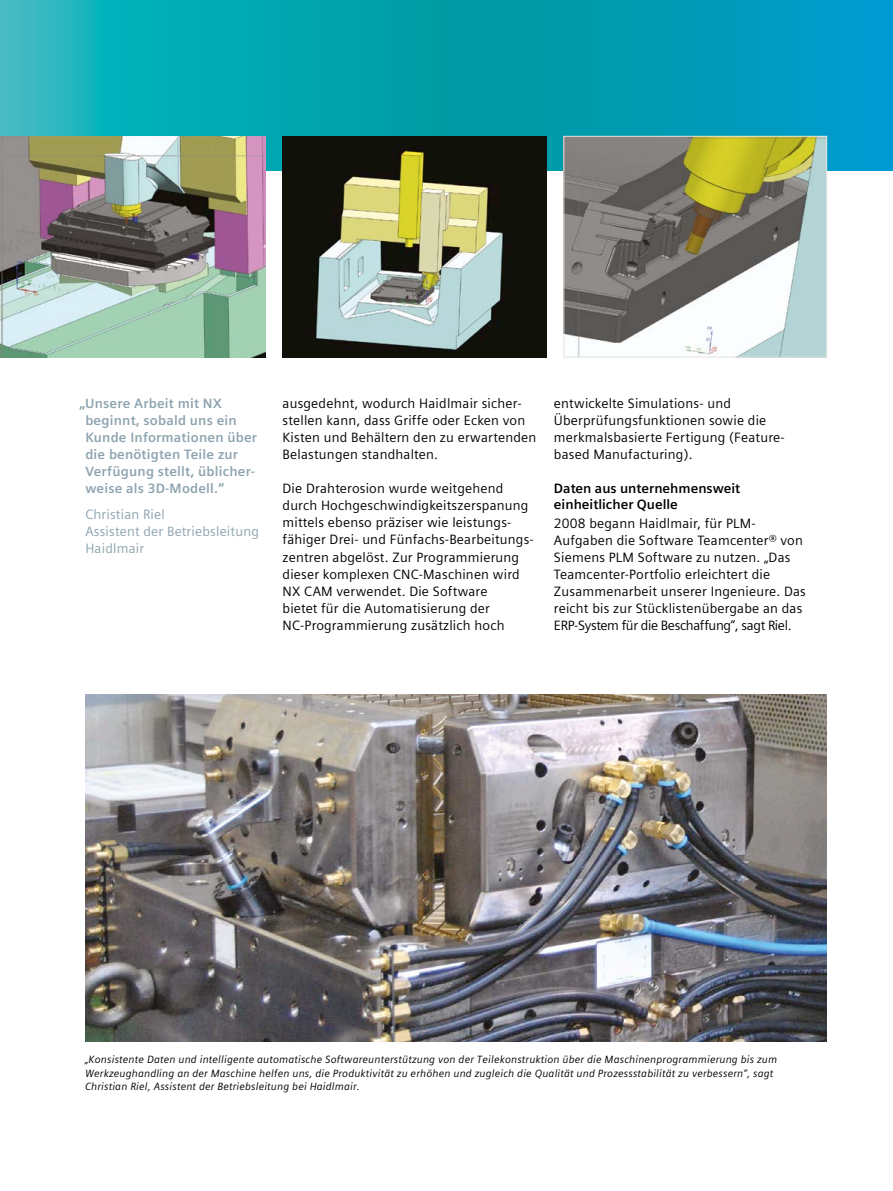
<style>
.page{position:relative;width:893px;height:1191px;background:#fff}
.page>*{position:absolute;margin:0;border:0;box-sizing:border-box;transform-origin:0 0}
.t1{font:13.5px/17px "Siemens Sans Global";letter-spacing:.015em;color:#000}
.t2{font:700 13.5px/17px "Siemens Sans Global";letter-spacing:.015em;color:#8ca3af}
.t3{font:13.5px/17px "Siemens Sans Global";letter-spacing:.015em;color:#8ca3af}
.t4{font:700 13.5px/16.2px "Siemens Sans Global";color:#000}
.t5{font:italic 10.5px/13.5px "Siemens Sans Global";letter-spacing:.015em;color:#000}
</style>
<div class="page">
<svg style="left:0;top:0;width:893px;height:170px;background:#05a2b5"></svg>
<img style="left:86px;top:694px;width:741px;height:347px">
<img style="left:283px;top:136px;width:264px;height:221px">
<img style="left:566px;top:138px;width:259px;height:217px">
<div style="left:564px;top:136px;width:263px;height:221px;border:1px solid #e5e4dd"></div>
<img style="left:0;top:136px;width:266px;height:221px">
<p class="t2" style="left:85px;top:395px;width:173px;text-indent:-6px">„Unsere Arbeit mit NX beginnt, sobald uns ein<br>Kunde Informationen über die benötigten Teile zur<br>Verfügung stellt, üblicher&shy;weise als 3D-Modell.“</p>
<p class="t3" style="left:85px;top:506px;width:175px">Christian Riel<br>Assistent der Betriebsleitung<br>Haidlmair</p>
<p class="t1" style="left:283px;top:396px;width:255px">ausgedehnt, wodurch Haidlmair sicher&shy;stellen kann, dass Griffe oder Ecken von Kisten und Behältern den zu erwartenden Belastungen standhalten.</p>
<p class="t1" style="left:283px;top:481px;width:253px">Die Drahterosion wurde weitgehend durch Hochgeschwindigkeitszerspanung mittels ebenso präziser wie leistungs&shy;fähiger Drei- und Fünfachs-Bearbeitungs&shy;zentren abgelöst. Zur Programmierung dieser komplexen CNC-Maschinen wird NX CAM verwendet. Die Software<br>bietet für die Automatisierung der NC-Programmierung zusätzlich hoch</p>
<p class="t1" style="left:554px;top:396px;width:232px">entwickelte Simulations- und<br>Überprüfungsfunktionen sowie die merkmalsbasierte Fertigung (Feature&shy;based Manufacturing).</p>
<p class="t4" style="left:554px;top:480px;width:188px">Daten aus unternehmensweit einheitlicher Quelle</p>
<p class="t1" style="left:554px;top:515px;width:253px">2008 begann Haidlmair, für PLM-Aufgaben die Software Teamcenter® von Siemens PLM Software zu nutzen. „Das Teamcenter-Portfolio erleichtert die Zusammenarbeit unserer Ingenieure. Das reicht bis zur Stücklistenübergabe an das ERP-System für die Beschaffung“, sagt Riel.</p>
<p class="t5" style="left:85px;top:1053px;width:694px">„Konsistente Daten und intelligente automatische Softwareunterstützung von der Teilekonstruktion über die Maschinenprogrammierung bis zum<br>Werkzeughandling an der Maschine helfen uns, die Produktivität zu erhöhen und zugleich die Qualität und Prozessstabilität zu verbessern“, sagt<br>Christian Riel, Assistent der Betriebsleitung bei Haidlmair.</p>
</div>
